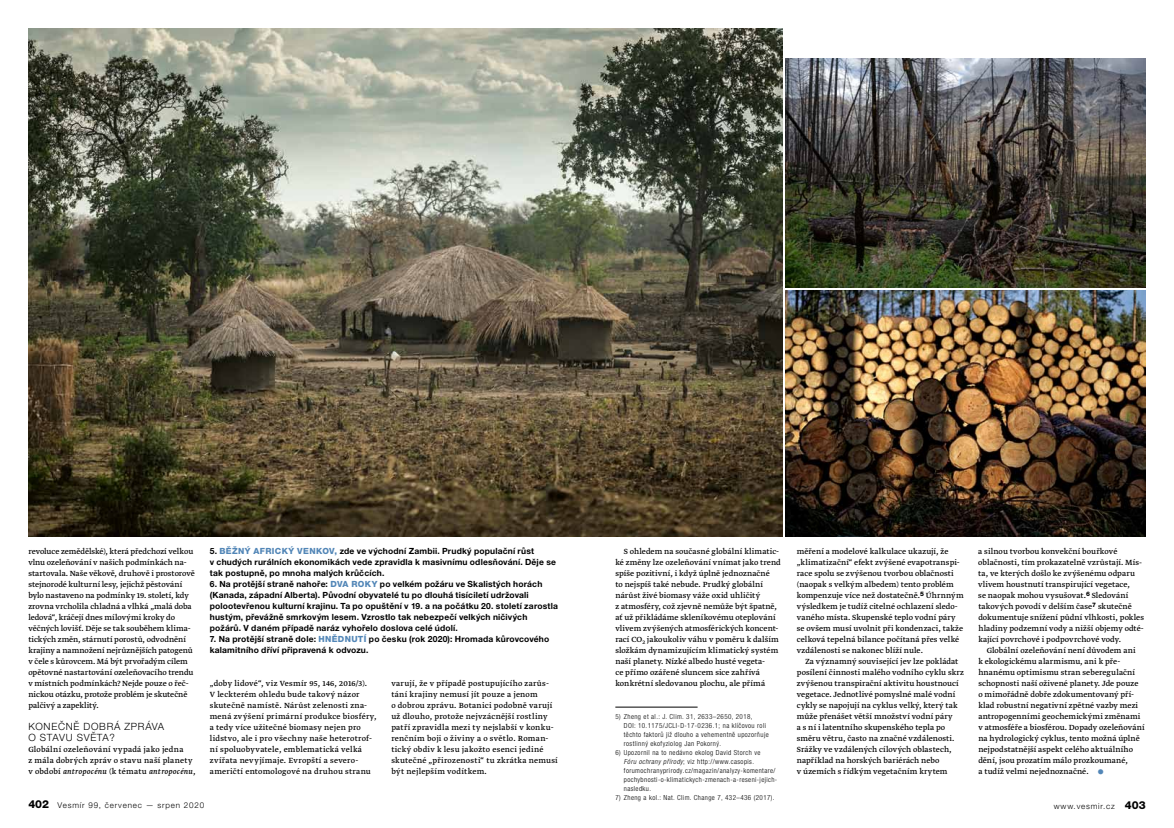
<style>
.page{position:relative;width:1174px;height:828px;background:#fff}
.page>*{position:absolute;margin:0;border:0;box-sizing:border-box;transform-origin:0 0}
.t1{font:300 10px "Helvetica Neue LT Pro";color:#000}
.t2{font:8.8px/11px "Greta Text Pro";letter-spacing:.01em;color:#000}
.t3{font:8.8px/11px "Greta Text Pro";letter-spacing:.03em;color:#000}
.t4{font:700 8.5px/11px "Helvetica Neue LT Pro";letter-spacing:.02em;color:#000}
.t5{font:300 8px "Helvetica Neue LT Pro";letter-spacing:.1em;color:#000}
.t6{font:300 condensed 7px/9px "Helvetica Neue LT Pro";letter-spacing:.06em;color:#000}
.s1{font-weight:800;color:#5286b7}
.s2{font-style:italic}
.s3{color:#5286b7}
.s4{font-weight:800;font-size:11px}
</style>
<div class="page">
<img style="left:28px;top:28px;width:754px;height:508px">
<img style="left:785px;top:291px;width:360px;height:245px">
<img style="left:785px;top:59px;width:360px;height:228px">
<hr style="left:615px;top:707px;width:82px;height:1px;background:#000">
<p class="t4" style="left:210px;top:545px;width:347px">5. <span class="s1">BĚŽNÝ AFRICKÝ VENKOV,</span> zde ve východní Zambii. Prudký populační růst<br>v chudých rurálních ekonomikách vede zpravidla k masivnímu odlesňování. Děje se tak postupně, po mnoha malých krůčcích.</p>
<p class="t4" style="left:210px;top:578px;width:350px">6. Na protější straně nahoře: <span class="s1">DVA ROKY</span> po velkém požáru ve Skalistých horách (Kanada, západní Alberta). Původní obyvatelé tu po dlouhá tisíciletí udržovali polootevřenou kulturní krajinu. Ta po opuštění v 19. a na počátku 20. století zarostla hustým, převážně smrkovým lesem. Vzrostlo tak nebezpečí velkých ničivých požárů. V daném případě naráz vyhořelo doslova celé údolí.</p>
<p class="t4" style="left:210px;top:633px;width:341px">7. Na protější straně dole: <span class="s1">HNĚDNUTÍ</span> po česku (rok 2020): Hromada kůrovcového kalamitního dříví připravená k odvozu.</p>
<p class="t2" style="left:615px;top:546px;width:167px;text-indent:9px">S ohledem na současné globální klimatic&shy;ké změny lze ozeleňování vnímat jako trend spíše pozitivní, i když úplně jednoznačné<br>to nejspíš také nebude. Prudký globální nárůst živé biomasy váže oxid uhličitý<br>z atmosféry, což zjevně nemůže být špatně, ať už přikládáme skleníkovému oteplování vlivem zvýšených atmosférických koncent&shy;rací CO<sub>2</sub> jakoukoliv váhu v poměru k dalším složkám dynamizujícím klimatický systém naší planety. Nízké albedo husté vegeta-<br>ce přímo ozářené sluncem sice zahřívá konkrétní sledovanou plochu, ale přímá</p>
<p class="t2" style="left:978px;top:546px;width:167px">a silnou tvorbou konvekční bouřkové oblačnosti, tím prokazatelně vzrůstají. Mís&shy;ta, ve kterých došlo ke zvýšenému odparu vlivem houstnutí transpirující vegetace,<br>se naopak mohou vysušovat.<sup>6</sup> Sledování takových povodí v delším čase<sup>7</sup> skutečně dokumentuje snížení půdní vlhkosti, pokles hladiny podzemní vody a nižší objemy odté&shy;kající povrchové i podpovrchové vody.</p>
<p class="t2" style="left:797px;top:546px;width:168px">měření a modelové kalkulace ukazují, že „klimatizační“ efekt zvýšené evapotranspi&shy;race spolu se zvýšenou tvorbou oblačnosti (naopak s velkým albedem) tento problém kompenzuje více než dostatečně.<sup>5</sup> Úhrnným výsledkem je tudíž citelné ochlazení sledo&shy;vaného místa. Skupenské teplo vodní páry se ovšem musí uvolnit při kondenzaci, takže celková tepelná bilance počítaná přes velké vzdálenosti se nakonec blíží nule.</p>
<p class="t2" style="left:797px;top:656px;width:168px;text-indent:9px">Za významný související jev lze pokládat posílení činnosti malého vodního cyklu skrz zvýšenou transpirační aktivitu houstnoucí vegetace. Jednotlivé pomyslné malé vodní cykly se napojují na cyklus velký, který tak může přenášet větší množství vodní páry<br>a s ní i latentního skupenského tepla po směru větru, často na značné vzdálenosti.<br>Srážky ve vzdálených cílových oblastech, například na horských bariérách nebo<br>v územích s řídkým vegetačním krytem</p>
<p class="t2" style="left:28px;top:546px;width:168px">revoluce zemědělské), která předchozí velkou vlnu ozeleňování v našich podmínkách na&shy;startovala. Naše věkově, druhově i prostorově stejnorodé kulturní lesy, jejichž pěstování bylo nastaveno na podmínky 19. století, kdy zrovna vrcholila chladná a vlhká „malá doba ledová“, kráčejí dnes mílovými kroky do věčných lovišť. Děje se tak souběhem klima&shy;tických změn, stárnutí porostů, odvodnění krajiny a namnožení nejrůznějších patogenů v čele s kůrovcem. Má být prvořadým cílem opětovné nastartování ozeleňovacího trendu v místních podmínkách? Nejde pouze o řeč&shy;nickou otázku, protože problém je skutečně palčivý a zapeklitý.</p>
<p class="t1" style="left:28px;top:720px;width:16px">Konečn</p>
<p class="t1" style="left:73px;top:720px;width:19px">ě dobr</p>
<p class="t1" style="left:114px;top:720px;width:19px">á zpr</p>
<p class="t1" style="left:145px;top:720px;width:14px">áva</p>
<p class="t1" style="left:28px;top:731px;width:19px">o stav</p>
<p class="t1" style="left:66px;top:731px;width:51px">u světa?</p>
<p class="t3" style="left:28px;top:744px;width:169px">Globální ozeleňování vypadá jako jedna<br>z mála dobrých zpráv o stavu naší planety v období <span class="s2">antropocénu</span> (k tématu <span class="s2">antropocénu</span>,</p>
<p class="t2" style="left:978px;top:645px;width:168px;text-indent:9px">Globální ozeleňování není důvodem ani<br>k ekologickému alarmismu, ani k pře&shy;hnanému optimismu stran seberegulační schopnosti naší oživené planety. Jde pouze o mimořádně dobře zdokumentovaný pří&shy;klad robustní negativní zpětné vazby mezi antropogenními geochemickými změnami v atmosféře a biosférou. Dopady ozeleňování na hydrologický cyklus, tento možná úplně nejpodstatnější aspekt celého aktuálního dění, jsou prozatím málo prozkoumané,<br>a tudíž velmi nejednoznačné. <span class="s3">●</span></p>
<p class="t2" style="left:210px;top:678px;width:168px">„doby lidové“, viz Vesmír 95, 146, 2016/3).<br>V leckterém ohledu bude takový názor skutečně namístě. Nárůst zelenosti zna&shy;mená zvýšení primární produkce biosféry, a tedy více užitečné biomasy nejen pro lidstvo, ale i pro všechny naše heterotrof&shy;ní spoluobyvatele, emblematická velká zvířata nevyjímaje. Evropští a severo&shy;američtí entomologové na druhou stranu</p>
<p class="t2" style="left:391px;top:678px;width:168px">varují, že v případě postupujícího zarůs&shy;tání krajiny nemusí jít pouze a jenom<br>o dobrou zprávu. Botanici podobně varují už dlouho, protože nejvzácnější rostliny patří zpravidla mezi ty nejslabší v konku&shy;renčním boji o živiny a o světlo. Roman&shy;tický obdiv k lesu jakožto esenci jediné skutečné „přirozenosti“ tu zkrátka nemusí být nejlepším vodítkem.</p>
<p class="t6" style="left:624px;top:711px;width:146px;text-indent:-9px">5) Zheng et al.: J. Clim. 31, 2633–2650, 2018,<br>DOI: 10.1175/JCLI-D-17-0236.1; na klíčovou roli těchto faktorů již dlouho a vehementně upozorňuje rostlinný ekofyziolog Jan Pokorný.</p>
<p class="t6" style="left:624px;top:747px;width:155px;text-indent:-9px">6) Upozornil na to nedávno ekolog David Storch ve<br><span class="s2">Fóru ochrany přírody</span>; viz http://www.casopis. forumochranyprirody.cz/magazin/analyzy-komentare/ pochybnosti-o-klimatickych-zmenach-a-reseni-jejich&shy;nasledku.</p>
<p class="t6" style="left:615px;top:792px;width:161px">7) Zheng a kol.: Nat. Clim. Change 7, 432–436 (2017).</p>
<p class="t5" style="left:28px;top:800px;width:177px"><span class="s4">402</span> Vesmír 99, červenec — srpen 2020</p>
<p class="t5" style="left:1053px;top:801px;width:93px">www.vesmir.cz <span class="s4">403</span></p>
</div>
